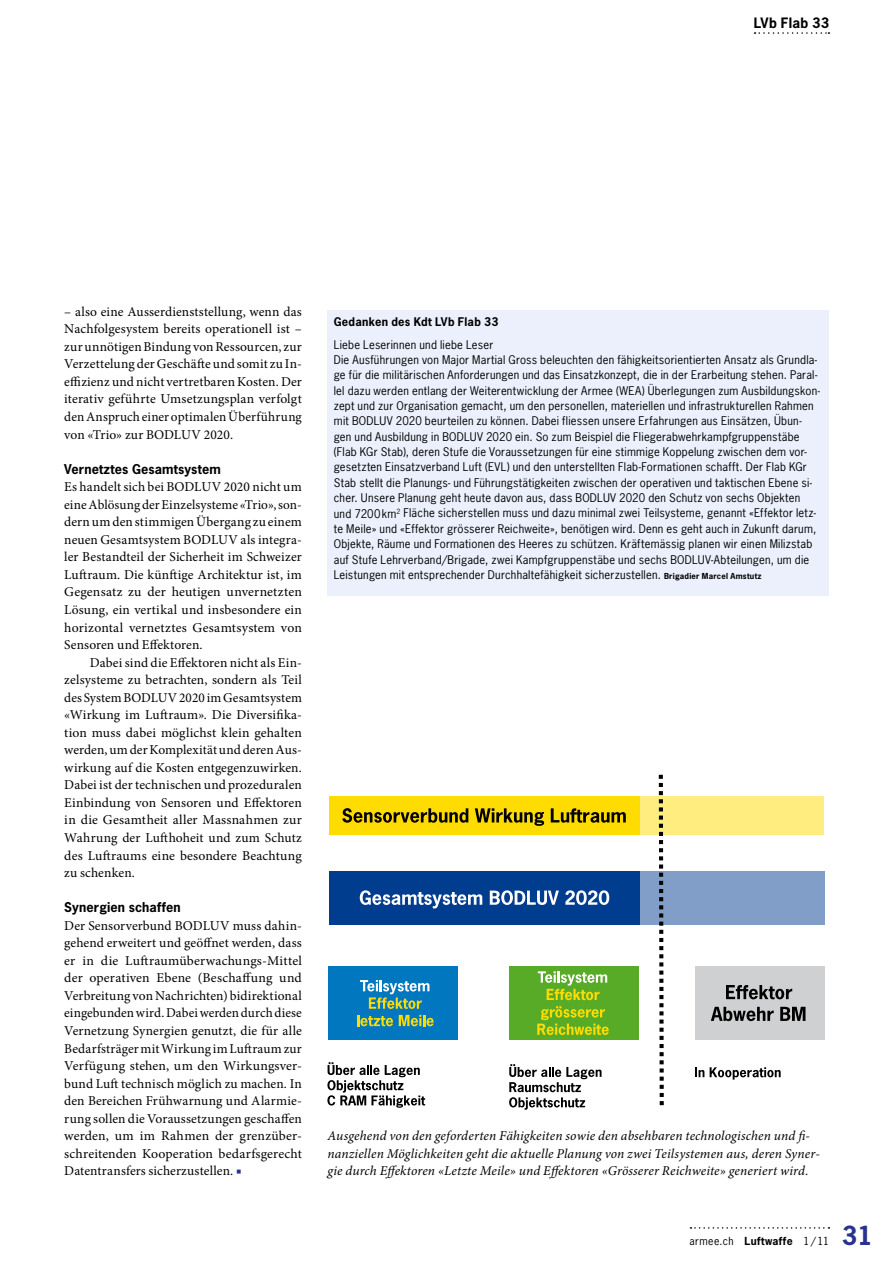
<style>
.page{position:relative;width:893px;height:1263px;background:#fff}
.page>*{position:absolute;margin:0;border:0;box-sizing:border-box;transform-origin:0 0}
.t1{font:700 24.75px "News Gothic Std";color:#28328f}
.t2{font:13.5px/17.5px "Minion Pro";letter-spacing:.01em;color:#000;text-align:justify}
.t3{font:italic 13.5px/17.5px "Minion Pro";letter-spacing:.01em;color:#000}
.t4{font:700 13.5px "News Gothic Std";letter-spacing:.015em;color:#000}
.t5{font:700 12.75px "News Gothic Std";letter-spacing:.01em;color:#000}
.t6{font:11.25px/15.3px "News Gothic Std";letter-spacing:.02em;color:#000}
.t7{font:700 11.25px "News Gothic Std";letter-spacing:.025em;color:#000}
.t8{font:10.5px "News Gothic Std";letter-spacing:.045em;color:#000}
.s1{color:#28328f}
.s2{font-weight:700;font-size:7.8px}
.s3{font-weight:700}
</style>
<div class="page">
<svg style="left:690px;top:1227px;width:139px;height:2px"></svg>
<svg style="left:754px;top:32px;width:75px;height:2px"></svg>
<div style="left:327px;top:310px;width:502px;height:286px;background:#ecf0fc"></div>
<div style="left:340px;top:871px;width:485px;height:54px;background:#809ec7"></div>
<div style="left:329px;top:871px;width:311px;height:54px;background:#003d8f"></div>
<svg style="left:360px;top:890px;width:122px;height:18px"></svg>
<svg style="left:490px;top:890px;width:69px;height:15px"></svg>
<svg style="left:565px;top:890px;width:44px;height:15px"></svg>
<div style="left:339px;top:796px;width:485px;height:39px;background:#ffed80"></div>
<div style="left:329px;top:796px;width:311px;height:39px;background:#ffdc00"></div>
<svg style="left:342px;top:808px;width:126px;height:15px"></svg>
<svg style="left:475px;top:808px;width:69px;height:18px"></svg>
<svg style="left:551px;top:808px;width:75px;height:15px"></svg>
<div style="left:328px;top:967px;width:130px;height:73px;background:#0077be"></div>
<svg style="left:360px;top:980px;width:69px;height:29px"></svg>
<svg style="left:357px;top:1015px;width:36px;height:11px"></svg>
<svg style="left:399px;top:1015px;width:35px;height:11px"></svg>
<svg style="left:327px;top:1062px;width:98px;height:46px"></svg>
<div style="left:509px;top:967px;width:130px;height:73px;background:#57ab27"></div>
<svg style="left:538px;top:971px;width:69px;height:29px"></svg>
<svg style="left:537px;top:1006px;width:72px;height:29px"></svg>
<svg style="left:509px;top:1064px;width:92px;height:46px"></svg>
<div style="left:695px;top:967px;width:129px;height:73px;background:#cfd0d1"></div>
<svg style="left:726px;top:985px;width:66px;height:14px"></svg>
<svg style="left:711px;top:1007px;width:63px;height:14px"></svg>
<svg style="left:780px;top:1007px;width:25px;height:14px"></svg>
<svg style="left:695px;top:1067px;width:9px;height:10px"></svg>
<svg style="left:710px;top:1067px;width:71px;height:12px"></svg>
<svg style="left:658px;top:774px;width:6px;height:332px"></svg>
<p class="t4" style="left:754px;top:14px;width:77px">LVb Flab 33</p>
<p class="t2" style="left:64px;top:303px;width:239px">– also eine Ausserdienststellung, wenn das Nachfolgesystem bereits operationell ist – zur unnötigen Bindung von Ressourcen, zur Verzettelung der Geschäfte und somit zu In&shy;effizienz und nicht vertretbaren Kosten. Der iterativ geführte Umsetzungsplan verfolgt den Anspruch einer optimalen Überführung von «Trio» zur BODLUV 2020.</p>
<p class="t5" style="left:64px;top:460px;width:158px">Vernetztes Gesamtsystem</p>
<p class="t2" style="left:64px;top:478px;width:239px">Es handelt sich bei BODLUV 2020 nicht um eine Ablösung der Einzelsysteme «Trio», son&shy;dern um den stimmigen Übergang zu einem neuen Gesamtsystem BODLUV als integra&shy;ler Bestandteil der Sicherheit im Schweizer Luftraum. Die künftige Architektur ist, im Gegensatz zu der heutigen unvernetzten Lösung, ein vertikal und insbesondere ein horizontal vernetztes Gesamtsystem von Sensoren und Effektoren.</p>
<p class="t2" style="left:64px;top:653px;width:239px;text-indent:26px">Dabei sind die Effektoren nicht als Ein&shy;zelsysteme zu betrachten, sondern als Teil des System BODLUV 2020 im Gesamtsystem «Wirkung im Luftraum». Die Diversifika&shy;tion muss dabei möglichst klein gehalten werden, um der Komplexität und deren Aus&shy;wirkung auf die Kosten entgegenzuwirken.<br>Dabei ist der technischen und prozeduralen Einbindung von Sensoren und Effektoren in die Gesamtheit aller Massnahmen zur Wahrung der Lufthoheit und zum Schutz des Luftraums eine besondere Beachtung zu schenken.</p>
<p class="t5" style="left:64px;top:899px;width:118px">Synergien schaffen</p>
<p class="t2" style="left:64px;top:917px;width:239px">Der Sensorverbund BODLUV muss dahin&shy;gehend erweitert und geöffnet werden, dass er in die Luftraumüberwachungs-Mittel der operativen Ebene (Beschaffung und Verbreitung von Nachrichten) bidirektional eingebunden wird. Dabei werden durch diese Vernetzung Synergien genutzt, die für alle Bedarfsträger mit Wirkung im Luftraum zur Verfügung stehen, um den Wirkungsver&shy;bund Luft technisch möglich zu machen. In den Bereichen Frühwarnung und Alarmie&shy;rung sollen die Voraussetzungen geschaffen werden, um im Rahmen der grenzüber&shy;schreitenden Kooperation bedarfsgerecht Datentransfers sicherzustellen. <span class="s1">■</span></p>
<p class="t7" style="left:334px;top:314px;width:166px">Gedanken des Kdt LVb Flab 33</p>
<p class="t6" style="left:334px;top:337px;width:488px">Liebe Leserinnen und liebe Leser<br>Die Ausführungen von Major Martial Gross beleuchten den fähigkeitsorientierten Ansatz als Grundla&shy;ge für die militärischen Anforderungen und das Einsatzkonzept, die in der Erarbeitung stehen. Paral&shy;lel dazu werden entlang der Weiterentwicklung der Armee (WEA) Überlegungen zum Ausbildungskon&shy;zept und zur Organisation gemacht, um den personellen, materiellen und infrastrukturellen Rahmen mit BODLUV 2020 beurteilen zu können. Dabei fliessen unsere Erfahrungen aus Einsätzen, Übun&shy;gen und Ausbildung in BODLUV 2020 ein. So zum Beispiel die Fliegerabwehrkampfgruppenstäbe (Flab KGr Stab), deren Stufe die Voraussetzungen für eine stimmige Koppelung zwischen dem vor&shy;gesetzten Einsatzverband Luft (EVL) und den unterstellten Flab-Formationen schafft. Der Flab KGr Stab stellt die Planungs- und Führungstätigkeiten zwischen der operativen und taktischen Ebene si&shy;cher. Unsere Planung geht heute davon aus, dass BODLUV 2020 den Schutz von sechs Objekten und 7200km<sup>2</sup> Fläche sicherstellen muss und dazu minimal zwei Teilsysteme, genannt «Effektor letz&shy;te Meile» und «Effektor grösserer Reichweite», benötigen wird. Denn es geht auch in Zukunft darum, Objekte, Räume und Formationen des Heeres zu schützen. Kräftemässig planen wir einen Milizstab auf Stufe Lehrverband/Brigade, zwei Kampfgruppenstäbe und sechs BODLUV-Abteilungen, um die Leistungen mit entsprechender Durchhaltefähigkeit sicherzustellen. <span class="s2">Brigadier Marcel Amstutz</span></p>
<p class="t3" style="left:327px;top:1127px;width:494px">Ausgehend von den geforderten Fähigkeiten sowie den absehbaren technologischen und fi&shy;nanziellen Möglichkeiten geht die aktuelle Planung von zwei Teilsystemen aus, deren Syner&shy;gie durch Effektoren «Letzte Meile» und Effektoren «Grösserer Reichweite» generiert wird.</p>
<p class="t8" style="left:689px;top:1235px;width:141px">armee.ch <span class="s3">Luftwaffe</span> 1 / 11</p>
<h1 class="t1" style="left:842px;top:1220px;width:32px">31</h1>
</div>
